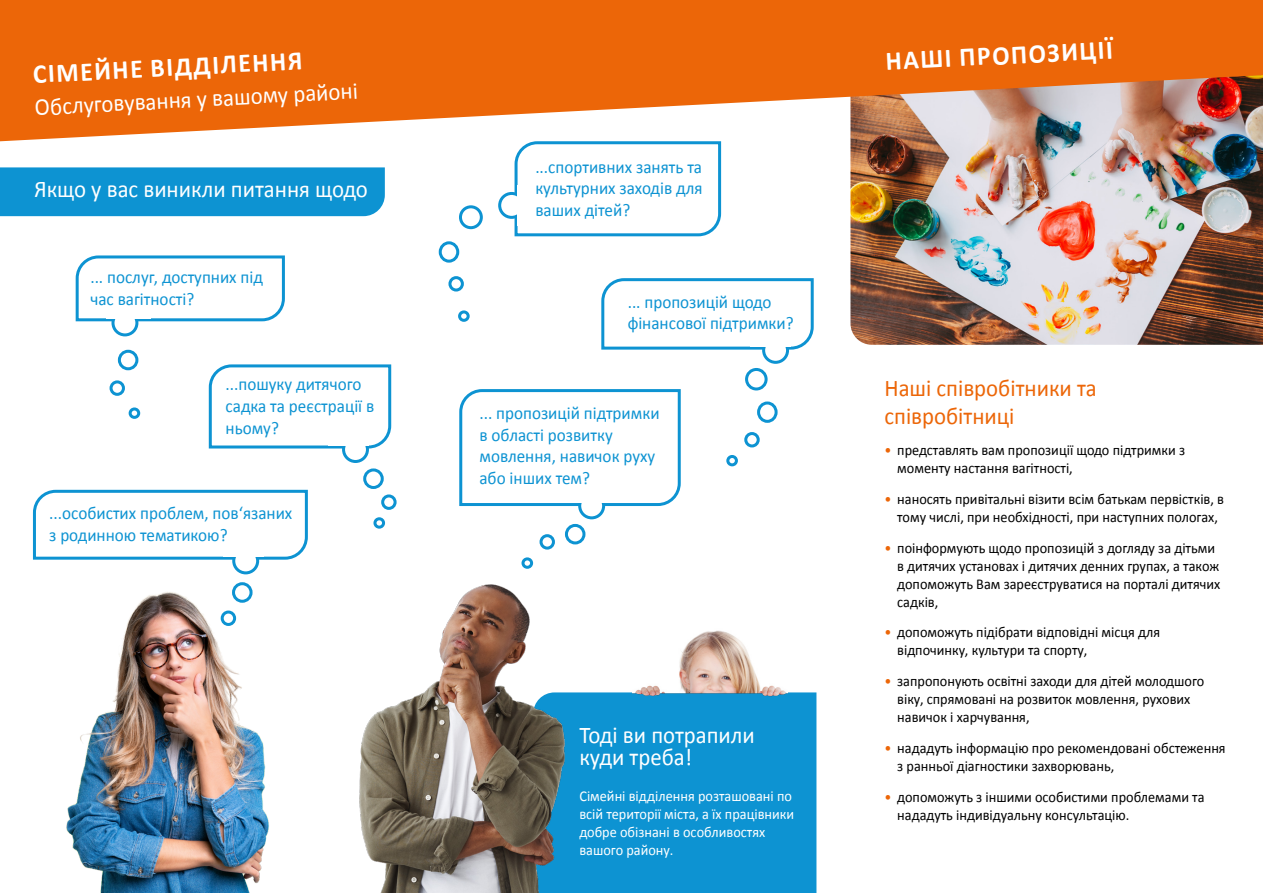
<style>
.page{position:relative;width:1263px;height:893px;background:#fff}
.page>*{position:absolute;margin:0;border:0;box-sizing:border-box;transform-origin:0 0}
.t1{font:700 27px "Calibri";color:#fff;scale:.95 1}
.t2{font:24px/22.5px "Calibri";color:#fff;scale:.95 1}
.t3{font:24px/28.8px "Calibri";color:#ec6608;scale:.95 1}
.t4{font:18px/21.6px "Calibri";color:#0d93d2;scale:.95 1}
.t5{font:15px/18px "Calibri";color:#000;scale:.95 1}
.t6{font:15px/18px "Calibri";color:#fff;scale:.95 1}
.s1{color:#ec6608}
</style>
<div class="page">
<div style="left:573px;top:692px;width:243px;height:201px;background:#0d93d2"></div>
<div style="left:0;top:167px;width:385px;height:49px;background:#0d93d2"></div>
<img style="left:850px;top:141px;width:413px;height:204px">
<svg style="left:0;top:0;width:1263px;height:141px;background:#e77b32"></svg>
<svg style="left:513px;top:140px;width:210px;height:97px"></svg>
<svg style="left:601px;top:278px;width:213px;height:73px"></svg>
<svg style="left:459px;top:389px;width:222px;height:118px"></svg>
<svg style="left:32px;top:489px;width:276px;height:72px"></svg>
<svg style="left:208px;top:364px;width:184px;height:85px"></svg>
<svg style="left:75px;top:255px;width:210px;height:68px"></svg>
<img style="left:359px;top:584px;width:214px;height:309px">
<img style="left:66px;top:588px;width:203px;height:305px">
<div style="left:234px;top:549px;width:24px;height:24px;background:#fff;border-radius:50%"></div>
<div style="left:232px;top:547px;width:27px;height:27px;border:3px solid #0d93d2;border-radius:50%"></div>
<svg style="left:233px;top:584px;width:18px;height:17px"></svg>
<div style="left:232px;top:582px;width:21px;height:21px;border:3px solid #0d93d2;border-radius:50%"></div>
<div style="left:222px;top:612px;width:13px;height:12px;background:#fff;border-radius:50%"></div>
<div style="left:221px;top:610px;width:15px;height:16px;border:3px solid #0d93d2;border-radius:50%"></div>
<div style="left:113px;top:311px;width:24px;height:24px;background:#fff;border-radius:50%"></div>
<div style="left:111px;top:309px;width:27px;height:27px;border:3px solid #0d93d2;border-radius:50%"></div>
<div style="left:118px;top:350px;width:20px;height:20px;border:3px solid #0d93d2;border-radius:50%"></div>
<div style="left:110px;top:380px;width:15px;height:16px;border:3px solid #0d93d2;border-radius:50%"></div>
<div style="left:129px;top:407px;width:11px;height:12px;border:3px solid #0d93d2;border-radius:50%"></div>
<div style="left:344px;top:438px;width:23px;height:23px;background:#fff;border-radius:50%"></div>
<div style="left:342px;top:436px;width:27px;height:27px;border:3px solid #0d93d2;border-radius:50%"></div>
<svg style="left:365px;top:470px;width:17px;height:17px"></svg>
<div style="left:363px;top:468px;width:21px;height:21px;border:3px solid #0d93d2;border-radius:50%"></div>
<div style="left:381px;top:494px;width:16px;height:16px;border:3px solid #0d93d2;border-radius:50%"></div>
<div style="left:373px;top:517px;width:12px;height:12px;border:3px solid #0d93d2;border-radius:50%"></div>
<div style="left:580px;top:494px;width:24px;height:24px;background:#fff;border-radius:50%"></div>
<div style="left:578px;top:492px;width:27px;height:27px;border:3px solid #0d93d2;border-radius:50%"></div>
<div style="left:565px;top:524px;width:20px;height:20px;border:3px solid #0d93d2;border-radius:50%"></div>
<div style="left:539px;top:534px;width:16px;height:16px;border:3px solid #0d93d2;border-radius:50%"></div>
<div style="left:521px;top:557px;width:12px;height:12px;border:3px solid #0d93d2;border-radius:50%"></div>
<div style="left:764px;top:338px;width:23px;height:24px;background:#fff;border-radius:50%"></div>
<div style="left:762px;top:337px;width:27px;height:27px;border:3px solid #0d93d2;border-radius:50%"></div>
<div style="left:745px;top:368px;width:23px;height:22px;border:3px solid #0d93d2;border-radius:50%"></div>
<svg style="left:758px;top:403px;width:18px;height:18px"></svg>
<div style="left:757px;top:401px;width:21px;height:22px;border:3px solid #0d93d2;border-radius:50%"></div>
<div style="left:744px;top:432px;width:16px;height:15px;border:3px solid #0d93d2;border-radius:50%"></div>
<div style="left:726px;top:455px;width:12px;height:11px;border:3px solid #0d93d2;border-radius:50%"></div>
<div style="left:500px;top:193px;width:24px;height:24px;background:#fff;border-radius:50%"></div>
<div style="left:498px;top:192px;width:27px;height:27px;border:3px solid #0d93d2;border-radius:50%"></div>
<div style="left:459px;top:205px;width:24px;height:24px;border:3px solid #0d93d2;border-radius:50%"></div>
<div style="left:439px;top:241px;width:20px;height:22px;border:3px solid #0d93d2;border-radius:50%"></div>
<div style="left:448px;top:276px;width:16px;height:16px;border:3px solid #0d93d2;border-radius:50%"></div>
<div style="left:458px;top:310px;width:12px;height:12px;border:3px solid #0d93d2;border-radius:50%"></div>
<div style="left:106px;top:307px;width:45px;height:11px;background:#fff"></div>
<div style="left:328px;top:434px;width:40px;height:11px;background:#fff"></div>
<div style="left:570px;top:491px;width:40px;height:12px;background:#fff"></div>
<div style="left:751px;top:335px;width:40px;height:12px;background:#fff"></div>
<div style="left:518px;top:185px;width:11px;height:40px;background:#fff"></div>
<div style="left:223px;top:545px;width:40px;height:12px;background:#fff"></div>
<img style="left:633px;top:630px;width:154px;height:67px">
<h1 class="t1" style="left:32px;top:55px;width:285px;rotate:-3deg">СІМЕЙНЕ ВІДДІЛЕННЯ</h1>
<h2 class="t2" style="left:34px;top:96px;width:342px;rotate:-3deg">Обслуговування у вашому районі</h2>
<h2 class="t2" style="left:34px;top:177px;width:353px">Якщо у вас виникли питання щодо</h2>
<p class="t4" style="left:90px;top:266px;width:183px">... послуг, доступних під час вагітності?</p>
<p class="t4" style="left:226px;top:373px;width:158px">...пошуку дитячого садка та реєстрації в ньому?</p>
<p class="t4" style="left:49px;top:502px;width:257px">...особистих проблем, пов‘язаних з родинною тематикою?</p>
<p class="t4" style="left:535px;top:155px;width:177px;text-align:justify">...спортивних занять та культурних заходів для ваших дітей?</p>
<p class="t4" style="left:628px;top:290px;width:176px">... пропозицій щодо фінансової підтримки?</p>
<p class="t4" style="left:479px;top:402px;width:191px">... пропозицій підтримки в області розвитку мовлення, навичок руху або інших тем?</p>
<h2 class="t2" style="left:579px;top:723px;width:186px">Тоді ви потрапили куди треба!</h2>
<p class="t6" style="left:579px;top:787px;width:228px">Сімейні відділення розташовані по всій території міста, а їх працівники добре обізнані в особливостях вашого району.</p>
<h1 class="t1" style="left:885px;top:42px;width:241px;rotate:-3deg">НАШІ ПРОПОЗИЦІЇ</h1>
<h2 class="t3" style="left:884px;top:372px;width:225px">Наші співробітники та співробітниці</h2>
<p class="t5" style="left:897px;top:441px;width:304px;text-indent:-13px"><span class="s1">•</span> представлять вам пропозиції щодо підтримки з моменту настання вагітності,</p>
<p class="t5" style="left:884px;top:489px;width:359px;text-align:center"><span class="s1">•</span> наносять привітальні візити всім батькам первістків, в тому числі, при необхідності, при наступних пологах,</p>
<p class="t5" style="left:897px;top:538px;width:342px;text-indent:-13px"><span class="s1">•</span> поінформують щодо пропозицій з догляду за дітьми в дитячих установах і дитячих денних групах, а також допоможуть Вам зареєструватися на порталі дитячих садків,</p>
<p class="t5" style="left:897px;top:623px;width:278px;text-indent:-13px"><span class="s1">•</span> допоможуть підібрати відповідні місця для відпочинку, культури та спорту,</p>
<p class="t5" style="left:897px;top:672px;width:325px;text-indent:-13px"><span class="s1">•</span> запропонують освітні заходи для дітей молодшого віку, спрямовані на розвиток мовлення, рухових навичок і харчування,</p>
<p class="t5" style="left:897px;top:738px;width:347px;text-indent:-13px"><span class="s1">•</span> нададуть інформацію про рекомендовані обстеження з ранньої діагностики захворювань,</p>
<p class="t5" style="left:897px;top:787px;width:325px;text-indent:-13px"><span class="s1">•</span> допоможуть з іншими особистими проблемами та нададуть індивідуальну консультацію.</p>
</div>
